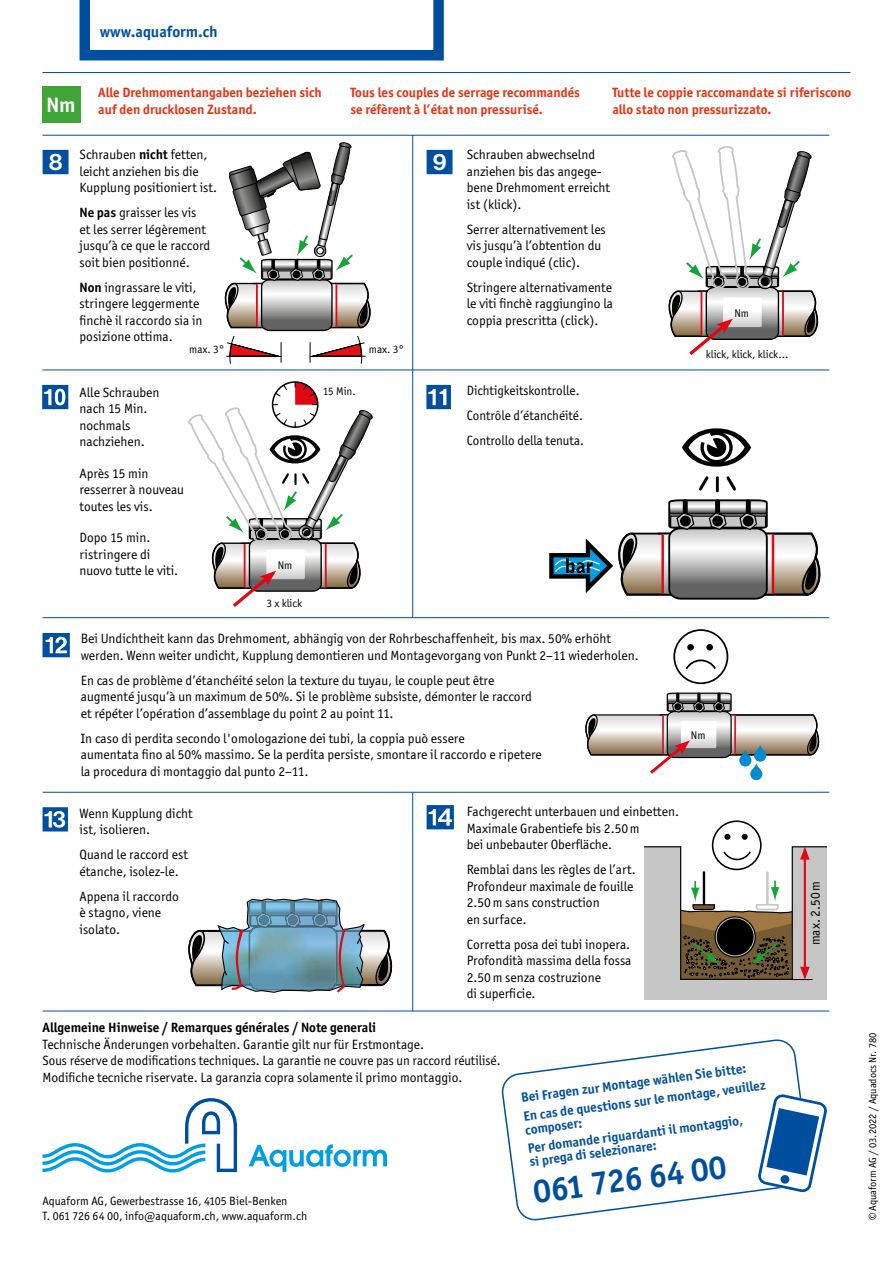
<style>
.page{position:relative;width:893px;height:1263px;background:#fff}
.page>*{position:absolute;margin:0;border:0;box-sizing:border-box;transform-origin:0 0}
.t1{font:700 33px "Officina San ITC";color:#004f9f}
.t2{font:700 21px "Officina San ITC";color:#fff}
.t3{font:700 15.75px "Officina San ITC";color:#004f9f}
.t4{font:13.5px/16.5px "Officina San ITC";color:#000}
.t5{font:700 13.5px/16.5px "Officina San ITC";color:#e63312}
.t6{font:700 13.5px/18.9px "Officina San ITC";color:#004f9f}
.t7{font:700 13.5px "Officina San ITC";color:#000}
.t8{font:12px/15px "Officina San ITC";color:#000}
.t9{font:11.25px "Officina San ITC";color:#000}
.t10{font:10.5px "Officina San ITC";color:#000}
.s1{font-weight:700}
</style>
<div class="page">
<div style="left:42px;top:87px;width:38px;height:36px;background:#3fa535"></div>
<div style="left:712px;top:820px;width:50px;height:50px;border:2px solid #000;border-radius:50%"></div>
<svg style="left:742px;top:834px;width:6px;height:6px"></svg>
<svg style="left:724px;top:834px;width:6px;height:6px"></svg>
<svg style="left:645px;top:846px;width:182px;height:154px"></svg>
<svg style="left:43px;top:1098px;width:194px;height:74px"></svg>
<svg style="left:249px;top:1144px;width:138px;height:28px"></svg>
<svg style="left:80px;top:0;width:364px;height:60px"></svg>
<hr style="left:412px;top:792px;width:1px;height:219px;background:#004f9f">
<hr style="left:43px;top:792px;width:786px;height:1px;background:#004f9f">
<hr style="left:43px;top:1011px;width:786px;height:1px;background:#004f9f">
<hr style="left:43px;top:135px;width:786px;height:1px;background:#004f9f">
<hr style="left:43px;top:72px;width:807px;height:1px;background:#004f9f">
<svg style="left:427px;top:805px;width:27px;height:24px"></svg>
<svg style="left:43px;top:807px;width:25px;height:24px"></svg>
<hr style="left:412px;top:135px;width:1px;height:483px;background:#004f9f">
<hr style="left:43px;top:617px;width:786px;height:1px;background:#004f9f">
<hr style="left:43px;top:370px;width:786px;height:1px;background:#004f9f">
<svg style="left:426px;top:385px;width:25px;height:24px"></svg>
<svg style="left:43px;top:633px;width:27px;height:24px"></svg>
<svg style="left:42px;top:385px;width:26px;height:24px"></svg>
<div style="left:750px;top:763px;width:12px;height:17px;background:#008bd2;border-radius:6px"></div>
<div style="left:673px;top:629px;width:55px;height:55px;border:2px solid #000;border-radius:50%"></div>
<svg style="left:685px;top:659px;width:31px;height:10px"></svg>
<div style="left:706px;top:644px;width:7px;height:6px;background:#000;border-radius:50%"></div>
<div style="left:687px;top:644px;width:7px;height:6px;background:#000;border-radius:50%"></div>
<svg style="left:585px;top:692px;width:235px;height:85px"></svg>
<svg style="left:188px;top:898px;width:204px;height:95px"></svg>
<svg style="left:682px;top:428px;width:69px;height:39px"></svg>
<svg style="left:699px;top:476px;width:37px;height:16px"></svg>
<svg style="left:549px;top:499px;width:271px;height:101px"></svg>
<svg style="left:224px;top:143px;width:147px;height:221px"></svg>
<svg style="left:501px;top:1039px;width:300px;height:182px"></svg>
<svg style="left:757px;top:1093px;width:70px;height:100px"></svg>
<svg style="left:668px;top:146px;width:151px;height:209px"></svg>
<svg style="left:189px;top:382px;width:184px;height:225px"></svg>
<p class="t3" style="left:100px;top:22px;width:119px">www.aquaform.ch</p>
<p class="t5" style="left:98px;top:84px;width:225px">Alle Drehmomentangaben beziehen sich auf den drucklosen Zustand.</p>
<p class="t5" style="left:350px;top:84px;width:231px">Tous les couples de serrage recommandés se réfèrent à l’état non pressurisé.</p>
<p class="t5" style="left:612px;top:84px;width:241px">Tutte le coppie raccomandate si riferiscono</p>
<h2 class="t2" style="left:46px;top:92px;width:31px">Nm</h2>
<p class="t5" style="left:612px;top:101px;width:161px">allo stato non pressurizzato.</p>
<p class="t4" style="left:80px;top:147px;width:139px">Schrauben <span class="s1">nicht</span> fetten, leicht anziehen bis die<br>Kupplung positioniert ist.</p>
<p class="t4" style="left:80px;top:205px;width:132px"><span class="s1">Ne pas</span> graisser les vis et les serrer légèrement jusqu’à ce que le raccord soit bien positionné.</p>
<p class="t4" style="left:80px;top:279px;width:125px"><span class="s1">Non</span> ingrassare le viti, stringere leggermente finchè il raccordo sia in posizione ottima.</p>
<p class="t9" style="left:189px;top:343px;width:37px">max. 3°</p>
<p class="t9" style="left:369px;top:342px;width:37px">max. 3°</p>
<p class="t4" style="left:80px;top:384px;width:82px">Alle Schrauben nach 15 Min. nochmals nachziehen.</p>
<p class="t4" style="left:80px;top:465px;width:106px">Après 15 min resserrer à nouveau toutes les vis.</p>
<p class="t4" style="left:80px;top:529px;width:100px">Dopo 15 min. ristringere di nuovo tutte le viti.</p>
<p class="t9" style="left:323px;top:385px;width:34px">15 Min.</p>
<p class="t9" style="left:278px;top:558px;width:16px">Nm</p>
<p class="t9" style="left:266px;top:597px;width:37px">3 x klick</p>
<p class="t4" style="left:467px;top:146px;width:145px">Schrauben abwechselnd anziehen bis das angege&shy;bene Drehmoment erreicht ist (klick).</p>
<p class="t4" style="left:467px;top:221px;width:141px">Serrer alternativement les vis jusqu’à l’obtention du couple indiqué (clic).</p>
<p class="t4" style="left:467px;top:279px;width:148px;text-align:justify">Stringere alternativamente le viti finchè raggiungino la coppia prescritta (click).</p>
<p class="t4" style="left:467px;top:378px;width:119px;line-height:25px">Dichtigkeitskontrolle.<br>Contrôle d’étanchéité.<br>Controllo della tenuta.</p>
<p class="t4" style="left:81px;top:630px;width:559px">Bei Undichtheit kann das Drehmoment, abhängig von der Rohrbeschaffenheit, bis max. 50% erhöht werden. Wenn weiter undicht, Kupplung demontieren und Montagevorgang von Punkt 2–11 wiederholen.</p>
<p class="t4" style="left:81px;top:672px;width:453px">En cas de problème d’étanchéité selon la texture du tuyau, le couple peut être augmenté jusqu’à un maximum de 50%. Si le problème subsiste, démonter le raccord et répéter l’opération d’assemblage du point 2 au point 11.</p>
<p class="t4" style="left:81px;top:730px;width:462px">In caso di perdita secondo l'omologazione dei tubi, la coppia può essere<br>aumentata fino al 50% massimo. Se la perdita persiste, smontare il raccordo e ripetere la procedura di montaggio dal punto 2–11.</p>
<p class="t4" style="left:80px;top:805px;width:115px">Wenn Kupplung dicht ist, isolieren.</p>
<p class="t4" style="left:80px;top:846px;width:110px">Quand le raccord est étanche, isolez-le.</p>
<p class="t4" style="left:80px;top:888px;width:101px">Appena il raccordo è stagno, viene isolato.</p>
<p class="t4" style="left:467px;top:803px;width:214px">Fachgerecht unterbauen und einbetten.<br>Maximale Grabentiefe bis 2.50m<br>bei unbebauter Oberfläche.</p>
<p class="t4" style="left:467px;top:861px;width:170px">Remblai dans les règles de l’art.<br>Profondeur maximale de fouille<br>2.50m sans construction<br>en surface.</p>
<p class="t4" style="left:467px;top:936px;width:166px">Corretta posa dei tubi inopera.<br>Profondità massima della fossa<br>2.50m senza costruzione<br>di superficie.</p>
<p class="t9" style="left:734px;top:306px;width:16px">Nm</p>
<p class="t9" style="left:706px;top:348px;width:84px">klick, klick, klick...</p>
<p class="t9" style="left:691px;top:729px;width:16px">Nm</p>
<p class="t7" style="left:43px;top:1019px;width:335px">Allgemeine Hinweise / Remarques générales / Note generali</p>
<p class="t4" style="left:43px;top:1036px;width:459px">Technische Änderungen vorbehalten. Garantie gilt nur für Erstmontage.<br>Sous réserve de modifications techniques. La garantie ne couvre pas un raccord réutilisé.<br>Modifiche tecniche riservate. La garanzia copra solamente il primo montaggio.</p>
<p class="t8" style="left:43px;top:1193px;width:266px">Aquaform AG, Gewerbestrasse 16, 4105 Biel-Benken<br>T. 061 726 64 00, info@aquaform.ch, www.aquaform.ch</p>
<p class="t6" style="left:520px;top:1087px;width:246px;rotate:-7deg">Bei Fragen zur Montage wählen Sie bitte:<br>En cas de questions sur le montage, veuillez</p>
<p class="t6" style="left:524px;top:1121px;width:219px;line-height:17.9px;rotate:-7deg">composer:<br>Per domande riguardanti il montaggio,</p>
<p class="t6" style="left:528px;top:1151px;width:130px;rotate:-7deg">si prega di selezionare:</p>
<h1 class="t1" style="left:531px;top:1172px;width:196px;rotate:-8deg">061 726 64 00</h1>
<p class="t4" style="left:807px;top:945px;width:66px;rotate:-90deg">max. 2.50m</p>
<p class="t10" style="left:866px;top:1220px;width:189px;rotate:-90deg">© Aquaform AG / 03.2022 / Aquadocs Nr. 780</p>
</div>
